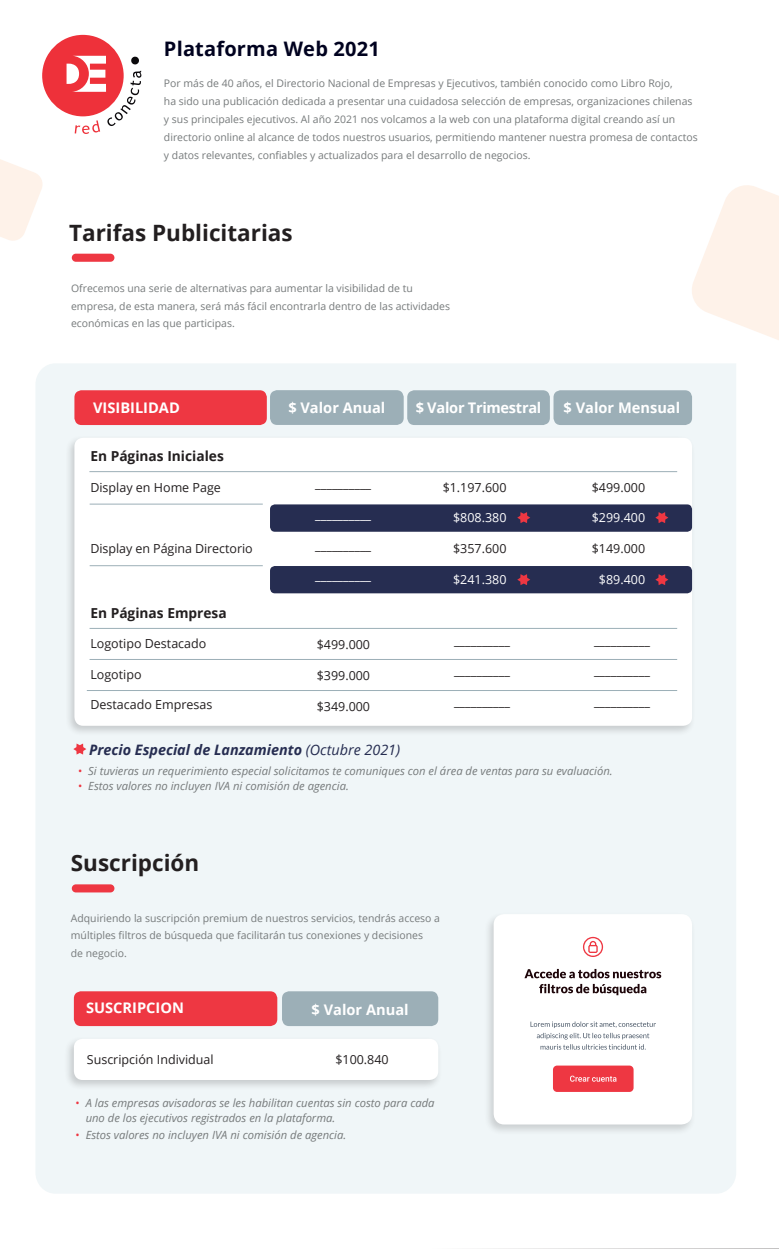
<style>
.page{position:relative;width:779px;height:1249px;background:#fff}
.page>*{position:absolute;margin:0;border:0;box-sizing:border-box;transform-origin:0 0}
.t1{font:700 22.5px "Open Sans";color:#231f20}
.t2{font:700 20px "Open Sans";letter-spacing:.01em;color:#00021f}
.t3{font:700 14.62px "Open Sans";color:#fff}
.t4{font:700 14.62px "Open Sans";letter-spacing:-.02em;color:#fff}
.t5{font:italic 700 14.38px "Open Sans";color:#262d51}
.t6{font:700 13.75px "Open Sans";color:#231f20}
.t7{font:12.5px "Open Sans";color:#231f20}
.t8{font:12.5px "Open Sans";color:#fff}
.t9{font:italic 11.25px/14.8px "Open Sans";color:#767a7b}
.t10{font:10.5px/17.8px "Open Sans";color:#767a7b}
.s1{font-weight:400}
.s2{font-style:normal;color:#ee3742}
</style>
<div class="page">
<div style="left:36px;top:364px;width:700px;height:829px;background:#f0f6f8"></div>
<div style="left:64px;top:1036px;width:378px;height:55px;background:#231f20;opacity:.2"></div>
<div style="left:74px;top:1038px;width:364px;height:42px;background:#fff;border-radius:9px"></div>
<div style="left:74px;top:991px;width:203px;height:35px;background:#ee3742;border-radius:7px"></div>
<div style="left:282px;top:991px;width:156px;height:35px;background:#9cafb7;border-radius:7px"></div>
<svg style="left:0;top:159px;width:43px;height:82px"></svg>
<svg style="left:692px;top:185px;width:87px;height:155px"></svg>
<div style="left:72px;top:254px;width:42px;height:8px;background:#ee3742;border-radius:4px"></div>
<div style="left:72px;top:884px;width:42px;height:8px;background:#ee3742;border-radius:4px"></div>
<svg style="left:487px;top:1248px;width:292px;height:1px"></svg>
<svg style="left:73px;top:743px;width:13px;height:11px"></svg>
<div style="left:407px;top:390px;width:143px;height:35px;background:#9cafb7;border-radius:7px"></div>
<div style="left:65px;top:435px;width:631px;height:301px;background:#231f20;opacity:.2"></div>
<div style="left:74px;top:438px;width:618px;height:287px;background:#fff;border-radius:9px"></div>
<div style="left:270px;top:504px;width:422px;height:28px;background:#262d51;border-radius:5px"></div>
<div style="left:270px;top:566px;width:422px;height:27px;background:#262d51;border-radius:5px"></div>
<div style="left:74px;top:390px;width:193px;height:35px;background:#ee3742;border-radius:7px"></div>
<div style="left:270px;top:390px;width:134px;height:35px;background:#9cafb7;border-radius:7px"></div>
<hr style="left:89px;top:471px;width:588px;height:1px;background:#9cafb7">
<hr style="left:90px;top:628px;width:587px;height:1px;background:#9cafb7">
<hr style="left:90px;top:659px;width:587px;height:1px;background:#9cafb7">
<hr style="left:87px;top:690px;width:590px;height:1px;background:#9cafb7">
<svg style="left:517px;top:512px;width:13px;height:11px"></svg>
<svg style="left:517px;top:574px;width:13px;height:11px"></svg>
<div style="left:553px;top:390px;width:139px;height:35px;background:#9cafb7;border-radius:7px"></div>
<svg style="left:655px;top:512px;width:13px;height:11px"></svg>
<svg style="left:655px;top:574px;width:13px;height:11px"></svg>
<hr style="left:90px;top:504px;width:173px;height:1px;background:#9cafb7">
<hr style="left:90px;top:565px;width:173px;height:1px;background:#9cafb7">
<div style="left:484px;top:911px;width:212px;height:224px;background:#231f20;opacity:.18"></div>
<div style="left:494px;top:914px;width:198px;height:210px;background:#fff;border-radius:11px"></div>
<svg style="left:524px;top:969px;width:137px;height:26px"></svg>
<div style="left:553px;top:1065px;width:81px;height:26px;background:#ee3742;border-radius:4px"></div>
<svg style="left:570px;top:1075px;width:47px;height:6px"></svg>
<svg style="left:583px;top:936px;width:20px;height:21px"></svg>
<svg style="left:530px;top:1021px;width:126px;height:28px"></svg>
<div style="left:42px;top:35px;width:82px;height:81px;background:#ee313a;border-radius:50%"></div>
<svg style="left:67px;top:56px;width:74px;height:78px"></svg>
<h2 class="t2" style="left:164px;top:34px;width:217px">Plataforma Web 2021</h2>
<p class="t10" style="left:164px;top:74px;width:535px">Por más de 40 años, el Directorio Nacional de Empresas y Ejecutivos, también conocido como Libro Rojo,<br>ha sido una publicación dedicada a presentar una cuidadosa selección de empresas, organizaciones chilenas y sus principales ejecutivos. Al año 2021 nos volcamos a la web con una plataforma digital creando así un directorio online al alcance de todos nuestros usuarios, permitiendo mantener nuestra promesa de contactos y datos relevantes, confiables y actualizados para el desarrollo de negocios.</p>
<h1 class="t1" style="left:69px;top:217px;width:225px">Tarifas Publicitarias</h1>
<p class="t10" style="left:71px;top:279px;width:381px">Ofrecemos una serie de alternativas para aumentar la visibilidad de tu empresa, de esta manera, será más fácil encontrarla dentro de las actividades económicas en las que participas.</p>
<h3 class="t3" style="left:93px;top:397px;width:88px">VISIBILIDAD</h3>
<h3 class="t3" style="left:288px;top:397px;width:99px">$ Valor Anual</h3>
<h3 class="t4" style="left:416px;top:397px;width:127px">$ Valor Trimestral</h3>
<h3 class="t6" style="left:90px;top:446px;width:135px">En Páginas Iniciales</h3>
<p class="t7" style="left:90px;top:478px;width:132px">Display en Home Page</p>
<p class="t7" style="left:443px;top:479px;width:65px">$1.197.600</p>
<p class="t8" style="left:453px;top:509px;width:55px">$808.380</p>
<p class="t7" style="left:453px;top:540px;width:55px">$357.600</p>
<p class="t8" style="left:453px;top:570px;width:55px">$241.380</p>
<p class="t7" style="left:315px;top:475px;width:58px">__________</p>
<p class="t8" style="left:315px;top:506px;width:58px">__________</p>
<p class="t7" style="left:315px;top:536px;width:58px">__________</p>
<p class="t8" style="left:315px;top:567px;width:58px">__________</p>
<p class="t7" style="left:90px;top:540px;width:164px">Display en Página Directorio</p>
<h3 class="t6" style="left:90px;top:603px;width:138px">En Páginas Empresa</h3>
<p class="t7" style="left:90px;top:635px;width:118px">Logotipo Destacado</p>
<p class="t7" style="left:90px;top:665px;width:53px">Logotipo</p>
<p class="t7" style="left:90px;top:696px;width:124px">Destacado Empresas</p>
<p class="t7" style="left:317px;top:636px;width:55px">$499.000</p>
<p class="t7" style="left:317px;top:667px;width:55px">$399.000</p>
<p class="t7" style="left:317px;top:697px;width:55px">$349.000</p>
<h3 class="t5" style="left:89px;top:739px;width:313px">Precio Especial de Lanzamiento <span class="s1">(</span><span class="s1">Octu</span><span class="s1">bre 2021)</span></h3>
<p class="t7" style="left:454px;top:631px;width:58px">__________</p>
<p class="t7" style="left:454px;top:662px;width:58px">__________</p>
<p class="t7" style="left:454px;top:693px;width:58px">__________</p>
<h3 class="t3" style="left:564px;top:397px;width:118px">$ Valor Mensual</h3>
<p class="t7" style="left:592px;top:479px;width:55px">$499.000</p>
<p class="t8" style="left:592px;top:509px;width:55px">$299.400</p>
<p class="t7" style="left:592px;top:540px;width:55px">$149.000</p>
<p class="t8" style="left:599px;top:570px;width:48px">$89.400</p>
<p class="t7" style="left:594px;top:631px;width:57px">__________</p>
<p class="t7" style="left:594px;top:662px;width:57px">__________</p>
<p class="t7" style="left:594px;top:693px;width:57px">__________</p>
<p class="t9" style="left:78px;top:763px;width:536px"><span class="s2">•</span> Si tuvieras un requerimiento especial solicitamos te comuniques con el área de ventas para su evaluación.</p>
<p class="t9" style="left:78px;top:778px;width:272px"><span class="s2">•</span> Estos valores no incluyen IVA ni comisión de agencia.</p>
<h1 class="t1" style="left:71px;top:847px;width:130px">Suscripción</h1>
<p class="t10" style="left:71px;top:908px;width:371px">Adquiriendo la suscripción premium de nuestros servicios, tendrás acceso a múltiples filtros de búsqueda que facilitarán tus conexiones y decisiones<br>de negocio.</p>
<h3 class="t3" style="left:86px;top:997px;width:99px">SUSCRIPCION</h3>
<h3 class="t3" style="left:312px;top:999px;width:99px">$ Valor Anual</h3>
<p class="t7" style="left:87px;top:1050px;width:128px">Suscripción Individual</p>
<p class="t7" style="left:335px;top:1050px;width:55px">$100.840</p>
<p class="t9" style="left:86px;top:1095px;width:350px;text-indent:-10px"><span class="s2">•</span> A las empresas avisadoras se les habilitan cuentas sin costo para cada uno de los ejecutivos registrados en la plataforma.</p>
<p class="t9" style="left:76px;top:1126px;width:272px"><span class="s2">•</span> Estos valores no incluyen IVA ni comisión de agencia.</p>
</div>
